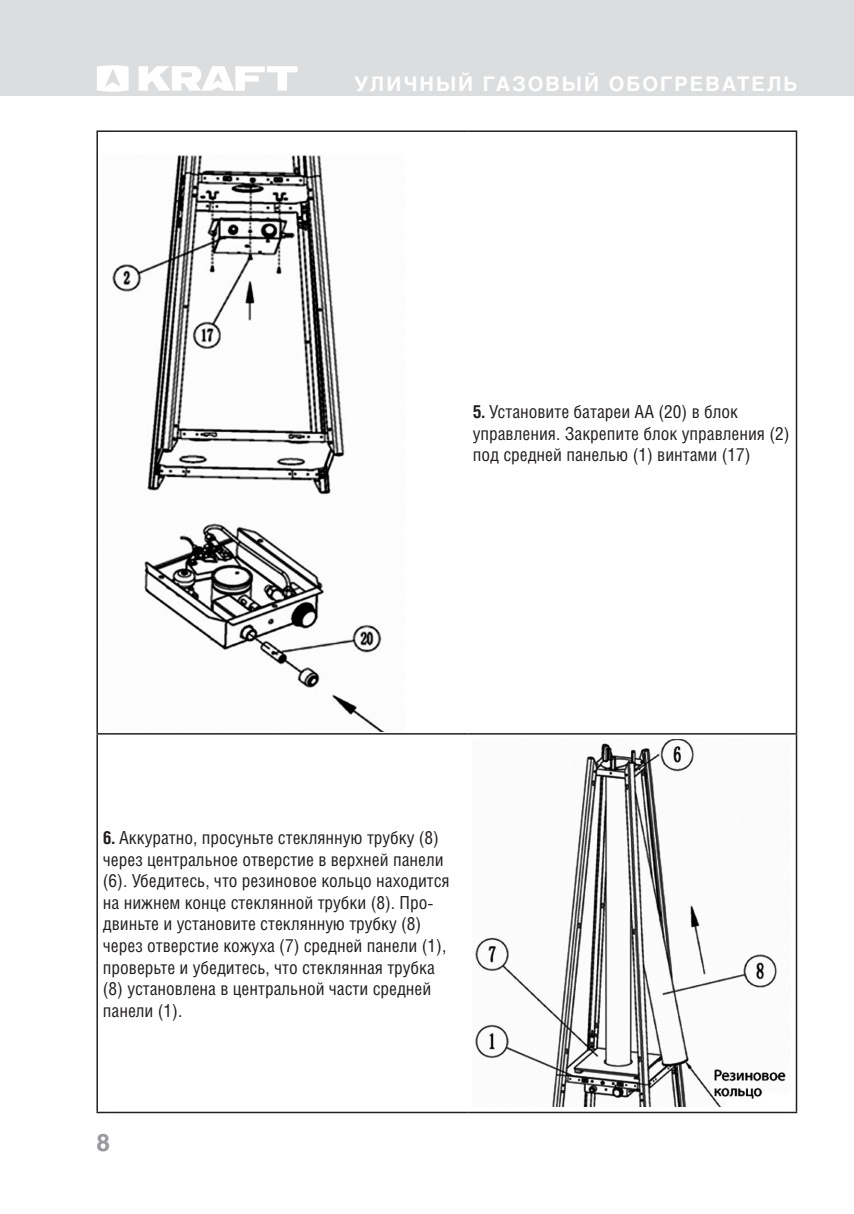
<style>
.page{position:relative;width:854px;height:1214px;background:#fff}
.page>*{position:absolute;margin:0;border:0;box-sizing:border-box;transform-origin:0 0}
.t1{font:700 24px "Helios";color:#97999c}
.t2{font:700 20px "Helios";letter-spacing:.1em;color:#fff}
.t3{font:18px/21.6px "Helios Cond";color:#231f20}
.s1{font-weight:700}
</style>
<div class="page">
<div style="left:0;top:0;width:853px;height:95px;background:#dcdddf"></div>
<svg style="left:97px;top:65px;width:32px;height:27px"></svg>
<svg style="left:139px;top:66px;width:158px;height:25px"></svg>
<hr style="left:853px;top:0;width:1px;height:95px;background:#dcdddf">
<hr style="left:96px;top:130px;width:371px;height:2px;background:#231f20">
<hr style="left:96px;top:132px;width:2px;height:601px;background:#231f20">
<hr style="left:467px;top:130px;width:330px;height:2px;background:#231f20">
<hr style="left:795px;top:132px;width:2px;height:601px;background:#231f20">
<hr style="left:96px;top:733px;width:371px;height:1px;background:#231f20">
<hr style="left:96px;top:734px;width:2px;height:377px;background:#231f20">
<hr style="left:467px;top:733px;width:330px;height:1px;background:#231f20">
<hr style="left:795px;top:734px;width:2px;height:377px;background:#231f20">
<hr style="left:96px;top:1111px;width:371px;height:2px;background:#231f20">
<hr style="left:467px;top:1111px;width:330px;height:2px;background:#231f20">
<img style="left:112px;top:155px;width:272px;height:576px">
<img style="left:475px;top:739px;width:311px;height:367px">
<p class="t2" style="left:354px;top:72px;width:444px">УЛИЧНЫЙ ГАЗОВЫЙ ОБОГРЕВАТЕЛЬ</p>
<p class="t3" style="left:472px;top:400px;width:318px"><span class="s1">5.</span> Установите батареи АА (20) в блок управления. Закрепите блок управления (2) под средней панелью (1) винтами (17)</p>
<p class="t3" style="left:103px;top:826px;width:348px"><span class="s1">6.</span> Аккуратно, просуньте стеклянную трубку (8) через центральное отверстие в верхней панели (6). Убедитесь, что резиновое кольцо находится на нижнем конце стеклянной трубки (8). Про&shy;двиньте и установите стеклянную трубку (8) через отверстие кожуха (7) средней панели (1), проверьте и убедитесь, что стеклянная трубка (8) установлена в центральной части средней панели (1).</p>
<h1 class="t1" style="left:96px;top:1128px;width:15px">8</h1>
</div>
